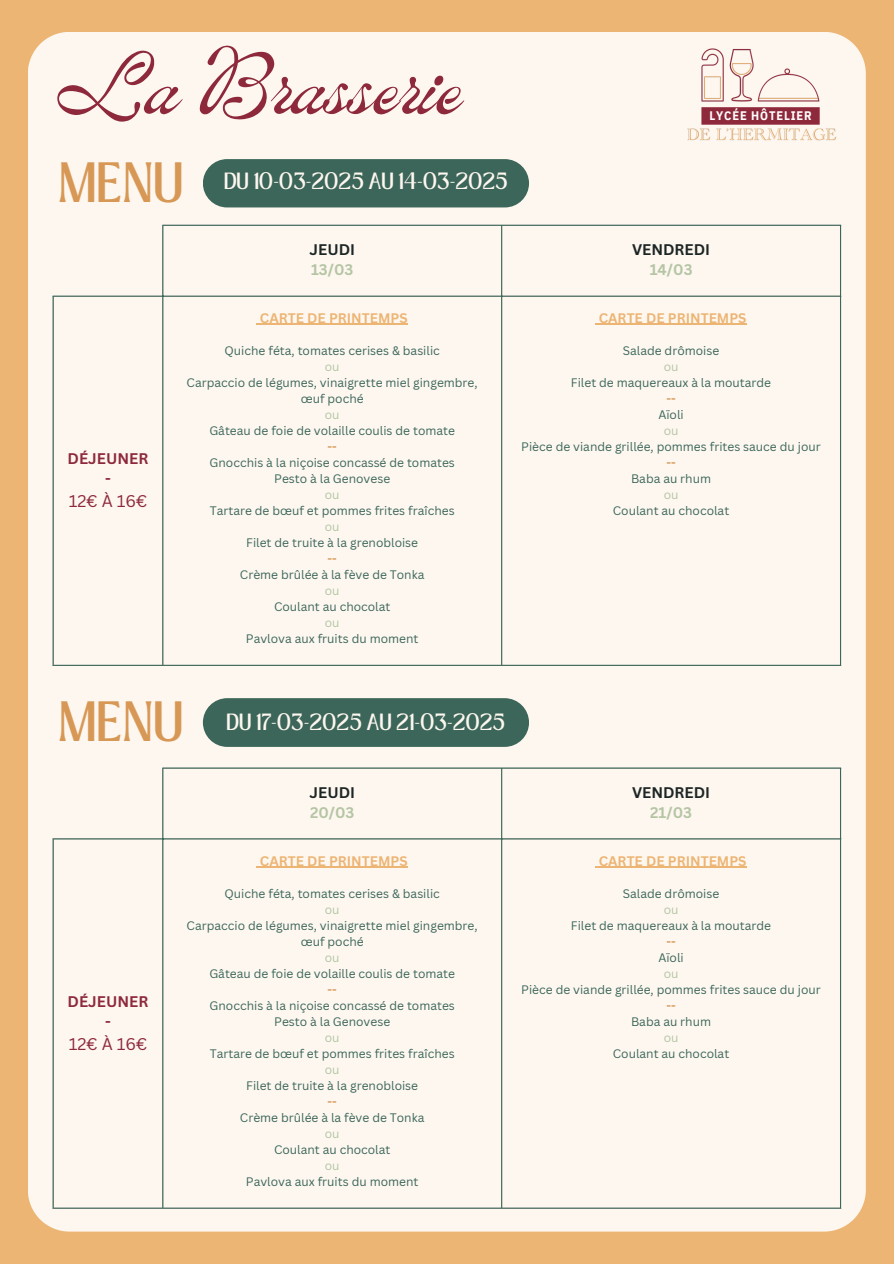
<style>
.page{position:relative;width:894px;height:1264px;background:#fff}
.page>*{position:absolute;margin:0;border:0;box-sizing:border-box;transform-origin:0 0}
.t1{font:85.5px "ED Lavonia";color:#8e293c}
.t2{font:43.5px "Loubag";color:#d89855}
.t3{font:18px "Loubag";color:#fdf7f0}
.t4{font:16.5px "Canva Sans";color:#8e293c}
.t5{font:700 15px "Canva Sans";color:#1d2625}
.t6{font:700 15px "Canva Sans";color:#b5c5a4}
.t7{font:700 15px "Canva Sans";color:#8e293c}
.t8{font:700 13.5px "Canva Sans";color:#edb574}
.t9{font:700 12.3px "IBM Plex Sans Cond";letter-spacing:.07em;color:#fff}
.t10{font:12px/16px "Canva Sans";color:#3c6659;text-align:center}
.t11{font:12px "Canva Sans";color:#b5c5a4}
.t12{font:700 12px "Canva Sans";color:#d89855}
</style>
<div class="page">
<div style="left:0;top:0;width:893px;height:1263px;background:#edb574"></div>
<div style="left:28px;top:32px;width:837px;height:1199px;background:#fdf7f0"></div>
<hr style="left:260px;top:324px;width:147px;height:1px;background:#edb574">
<hr style="left:598px;top:324px;width:148px;height:1px;background:#edb574">
<hr style="left:53px;top:297px;width:1px;height:367px;background:#3c6659">
<hr style="left:162px;top:226px;width:1px;height:438px;background:#3c6659">
<hr style="left:501px;top:226px;width:1px;height:438px;background:#3c6659">
<hr style="left:839px;top:226px;width:1px;height:438px;background:#3c6659">
<hr style="left:162px;top:225px;width:678px;height:1px;background:#3c6659">
<hr style="left:53px;top:295px;width:787px;height:2px;background:#3c6659">
<hr style="left:53px;top:664px;width:787px;height:2px;background:#3c6659">
<div style="left:203px;top:159px;width:326px;height:48px;background:#3c6659;border-radius:24px"></div>
<img style="left:696px;top:43px;width:152px;height:83px">
<img style="left:681px;top:126px;width:160px;height:19px">
<div style="left:203px;top:698px;width:326px;height:49px;background:#3c6659;border-radius:24px"></div>
<hr style="left:260px;top:866px;width:147px;height:1px;background:#edb574">
<hr style="left:598px;top:866px;width:148px;height:1px;background:#edb574">
<hr style="left:53px;top:839px;width:1px;height:368px;background:#3c6659">
<hr style="left:162px;top:768px;width:1px;height:439px;background:#3c6659">
<hr style="left:501px;top:768px;width:1px;height:439px;background:#3c6659">
<hr style="left:839px;top:768px;width:1px;height:439px;background:#3c6659">
<hr style="left:162px;top:767px;width:678px;height:1px;background:#3c6659">
<hr style="left:53px;top:838px;width:787px;height:1px;background:#3c6659">
<hr style="left:53px;top:1207px;width:787px;height:1px;background:#3c6659">
<p class="t1" style="left:57px;top:45px;width:406px">La Brasserie</p>
<p class="t2" style="left:57px;top:148px;width:127px">MENU</p>
<p class="t3" style="left:224px;top:167px;width:285px">DU 10-03-2025 AU 14-03-2025</p>
<p class="t9" style="left:709px;top:107px;width:104px">LYCÉE HÔTELIER</p>
<h2 class="t7" style="left:68px;top:448px;width:82px">DÉJEUNER</h2>
<h3 class="t7" style="left:105px;top:468px;width:7px">-</h3>
<p class="t4" style="left:69px;top:490px;width:80px">12€ À 16€</p>
<h1 class="t5" style="left:309px;top:239px;width:47px">JEUDI</h1>
<p class="t6" style="left:311px;top:259px;width:44px">13/03</p>
<p class="t8" style="left:260px;top:308px;width:149px">CARTE DE PRINTEMPS</p>
<p class="t10" style="left:224px;top:342px;width:217px">Quiche féta, tomates cerises &amp; basilic</p>
<p class="t11" style="left:325px;top:358px;width:16px">ou</p>
<p class="t10" style="left:187px;top:374px;width:292px">Carpaccio de légumes, vinaigrette miel gingembre, œuf poché</p>
<p class="t11" style="left:325px;top:406px;width:16px">ou</p>
<p class="t10" style="left:209px;top:422px;width:247px">Gâteau de foie de volaille coulis de tomate</p>
<p class="t12" style="left:327px;top:438px;width:11px">--</p>
<p class="t10" style="left:209px;top:454px;width:247px">Gnocchis à la niçoise concassé de tomates</p>
<p class="t10" style="left:274px;top:470px;width:117px">Pesto à la Genovese</p>
<p class="t11" style="left:325px;top:486px;width:16px">ou</p>
<p class="t10" style="left:210px;top:502px;width:246px">Tartare de bœuf et pommes frites fraîches</p>
<p class="t11" style="left:325px;top:518px;width:16px">ou</p>
<p class="t10" style="left:246px;top:534px;width:173px">Filet de truite à la grenobloise</p>
<p class="t12" style="left:327px;top:550px;width:11px">--</p>
<p class="t10" style="left:240px;top:566px;width:186px">Crème brûlée à la fève de Tonka</p>
<p class="t11" style="left:325px;top:582px;width:16px">ou</p>
<p class="t10" style="left:274px;top:598px;width:118px">Coulant au chocolat</p>
<p class="t11" style="left:325px;top:614px;width:16px">ou</p>
<p class="t10" style="left:246px;top:630px;width:174px">Pavlova aux fruits du moment</p>
<p class="t5" style="left:632px;top:239px;width:80px">VENDREDI</p>
<p class="t6" style="left:649px;top:259px;width:44px">14/03</p>
<p class="t8" style="left:598px;top:308px;width:149px">CARTE DE PRINTEMPS</p>
<p class="t10" style="left:622px;top:342px;width:98px">Salade drômoise</p>
<p class="t11" style="left:663px;top:358px;width:16px">ou</p>
<p class="t10" style="left:571px;top:374px;width:201px">Filet de maquereaux à la moutarde</p>
<p class="t12" style="left:666px;top:390px;width:11px">--</p>
<p class="t10" style="left:658px;top:406px;width:27px">Aïoli</p>
<p class="t11" style="left:663px;top:422px;width:16px">ou</p>
<p class="t10" style="left:521px;top:438px;width:301px">Pièce de viande grillée, pommes frites sauce du jour</p>
<p class="t12" style="left:666px;top:454px;width:11px">--</p>
<p class="t10" style="left:631px;top:470px;width:81px">Baba au rhum</p>
<p class="t11" style="left:663px;top:486px;width:16px">ou</p>
<p class="t10" style="left:612px;top:502px;width:118px">Coulant au chocolat</p>
<p class="t2" style="left:57px;top:687px;width:127px">MENU</p>
<p class="t3" style="left:226px;top:707px;width:280px">DU 17-03-2025 AU 21-03-2025</p>
<h3 class="t5" style="left:309px;top:782px;width:47px">JEUDI</h3>
<h2 class="t6" style="left:310px;top:802px;width:46px">20/03</h2>
<p class="t7" style="left:68px;top:991px;width:82px">DÉJEUNER</p>
<p class="t7" style="left:105px;top:1011px;width:7px">-</p>
<p class="t4" style="left:69px;top:1032px;width:80px">12€ À 16€</p>
<p class="t8" style="left:260px;top:851px;width:149px">CARTE DE PRINTEMPS</p>
<p class="t10" style="left:224px;top:885px;width:217px">Quiche féta, tomates cerises &amp; basilic</p>
<p class="t11" style="left:325px;top:900px;width:16px">ou</p>
<p class="t10" style="left:187px;top:917px;width:292px">Carpaccio de légumes, vinaigrette miel gingembre, œuf poché</p>
<p class="t11" style="left:325px;top:948px;width:16px">ou</p>
<p class="t10" style="left:209px;top:965px;width:247px">Gâteau de foie de volaille coulis de tomate</p>
<p class="t12" style="left:327px;top:980px;width:11px">--</p>
<p class="t10" style="left:209px;top:997px;width:247px">Gnocchis à la niçoise concassé de tomates</p>
<p class="t10" style="left:274px;top:1013px;width:117px">Pesto à la Genovese</p>
<p class="t11" style="left:325px;top:1028px;width:16px">ou</p>
<p class="t10" style="left:210px;top:1045px;width:246px">Tartare de bœuf et pommes frites fraîches</p>
<p class="t11" style="left:325px;top:1060px;width:16px">ou</p>
<p class="t10" style="left:246px;top:1077px;width:173px">Filet de truite à la grenobloise</p>
<p class="t12" style="left:327px;top:1092px;width:11px">--</p>
<p class="t10" style="left:240px;top:1109px;width:186px">Crème brûlée à la fève de Tonka</p>
<p class="t11" style="left:325px;top:1124px;width:16px">ou</p>
<p class="t10" style="left:274px;top:1141px;width:118px">Coulant au chocolat</p>
<p class="t11" style="left:325px;top:1156px;width:16px">ou</p>
<p class="t10" style="left:246px;top:1173px;width:174px">Pavlova aux fruits du moment</p>
<p class="t5" style="left:632px;top:782px;width:80px">VENDREDI</p>
<p class="t6" style="left:650px;top:802px;width:43px">21/03</p>
<p class="t8" style="left:598px;top:851px;width:149px">CARTE DE PRINTEMPS</p>
<p class="t10" style="left:622px;top:885px;width:98px">Salade drômoise</p>
<p class="t11" style="left:663px;top:900px;width:16px">ou</p>
<p class="t10" style="left:571px;top:917px;width:201px">Filet de maquereaux à la moutarde</p>
<p class="t12" style="left:666px;top:932px;width:11px">--</p>
<p class="t10" style="left:658px;top:949px;width:27px">Aïoli</p>
<p class="t11" style="left:663px;top:964px;width:16px">ou</p>
<p class="t10" style="left:521px;top:981px;width:301px">Pièce de viande grillée, pommes frites sauce du jour</p>
<p class="t12" style="left:666px;top:996px;width:11px">--</p>
<p class="t10" style="left:631px;top:1013px;width:81px">Baba au rhum</p>
<p class="t11" style="left:663px;top:1028px;width:16px">ou</p>
<p class="t10" style="left:612px;top:1045px;width:118px">Coulant au chocolat</p>
</div>
